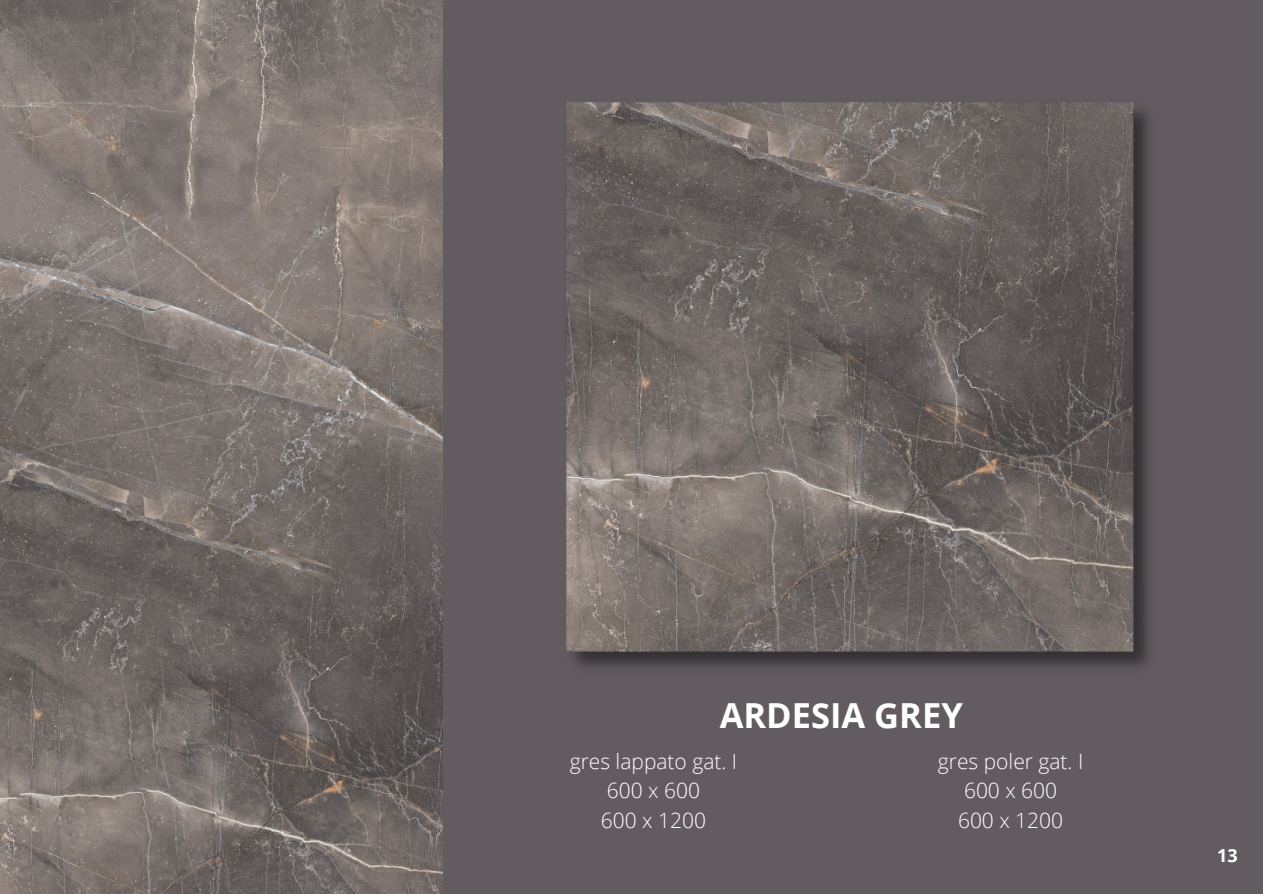
<style>
.page{position:relative;width:1263px;height:894px;background:#fff}
.page>*{position:absolute;margin:0;border:0;box-sizing:border-box;transform-origin:0 0}
.t1{font:700 34.5px "Open Sans";color:#fff}
.t2{font:300 21px/29.2px "Open Sans";color:#fff;text-align:center}
.t3{font:700 18px "Open Sans";color:#fff}
</style>
<div class="page">
<div style="left:0;top:0;width:1263px;height:893px;background:#625c60"></div>
<img style="left:565px;top:102px;width:584px;height:565px">
<img style="left:0;top:0;width:442px;height:893px">
<h1 class="t1" style="left:720px;top:691px;width:245px">ARDESIA GREY</h1>
<p class="t2" style="left:570px;top:746px;width:169px">gres lappato gat. I<br>600 x 600<br>600 x 1200</p>
<p class="t2" style="left:938px;top:746px;width:147px">gres poler gat. I<br>600 x 600<br>600 x 1200</p>
<p class="t3" style="left:1217px;top:842px;width:22px">13</p>
</div>
